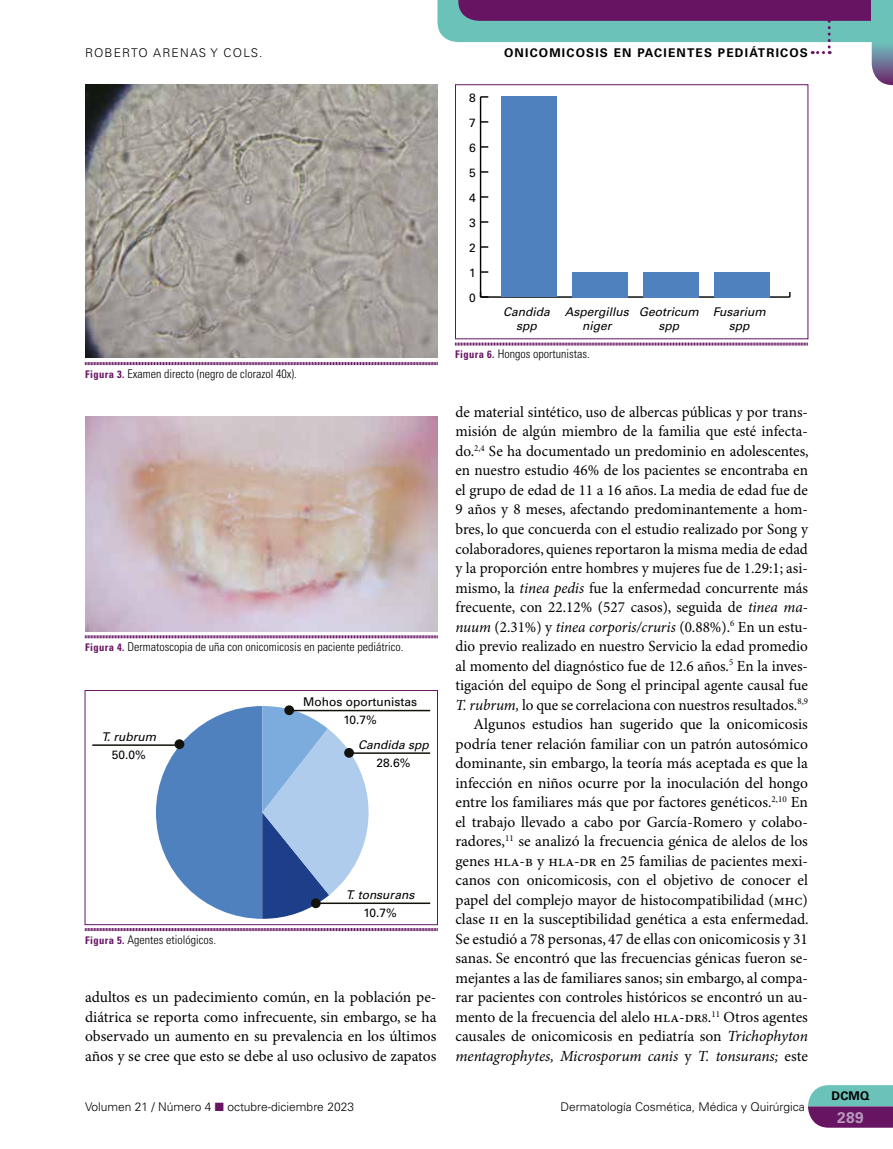
<style>
.page{position:relative;width:893px;height:1149px;background:#fff}
.page>*{position:absolute;margin:0;border:0;box-sizing:border-box;transform-origin:0 0}
.t1{font:15.45px/19.5px "Minion Pro";color:#000;text-align:justify}
.t2{font:700 15.45px "Univers LT Std";color:#b799bc}
.t3{font:300 condensed 12px "Univers LT Std";color:#000}
.t4{font:300 12px "Univers LT Std";color:#000}
.t5{font:italic 12px/13.5px "Univers LT Std";color:#000;text-align:center}
.t6{font:12px/18px "Univers LT Std";color:#000;text-align:center}
.t7{font:700 12px "Univers LT Std";letter-spacing:.1em;color:#000}
.t8{font:300 12px "Univers LT Std";letter-spacing:.1em;color:#000}
.s1{font-weight:700;font-size:10.5px;color:#671463}
.s2{color:#671463}
.s3{font-style:italic}
.s4{font-size:12.75px}
</style>
<div class="page">
<svg style="left:437px;top:0;width:456px;height:85px"></svg>
<svg style="left:808px;top:1085px;width:85px;height:42px;background:#717494"></svg>
<div style="left:872px;top:0;width:21px;height:42px;background:#6bc2b9"></div>
<svg style="left:85px;top:362px;width:353px;height:3px"></svg>
<svg style="left:455px;top:342px;width:353px;height:4px"></svg>
<svg style="left:85px;top:635px;width:353px;height:3px"></svg>
<svg style="left:85px;top:928px;width:353px;height:3px"></svg>
<img style="left:85px;top:85px;width:352px;height:273px">
<img style="left:85px;top:417px;width:352px;height:214px">
<svg style="left:156px;top:705px;width:226px;height:213px"></svg>
<div style="left:175px;top:739px;width:9px;height:9px;background:#13110c;border-radius:50%"></div>
<svg style="left:344px;top:747px;width:10px;height:10px"></svg>
<hr style="left:92px;top:744px;width:89px;height:1px;background:#13110c">
<hr style="left:347px;top:752px;width:83px;height:1px;background:#13110c">
<div style="left:311px;top:898px;width:10px;height:9px;background:#13110c;border-radius:50%"></div>
<hr style="left:314px;top:902px;width:116px;height:1px;background:#13110c">
<div style="left:284px;top:705px;width:10px;height:10px;background:#13110c;border-radius:50%"></div>
<hr style="left:287px;top:709px;width:143px;height:2px;background:#13110c">
<div style="left:85px;top:690px;width:353px;height:234px;border:1px solid #671463"></div>
<hr style="left:481px;top:296px;width:309px;height:2px;background:#000">
<hr style="left:480px;top:97px;width:1px;height:200px;background:#000">
<svg style="left:480px;top:292px;width:8px;height:6px"></svg>
<svg style="left:481px;top:271px;width:7px;height:2px"></svg>
<svg style="left:481px;top:246px;width:7px;height:2px"></svg>
<svg style="left:481px;top:221px;width:7px;height:2px"></svg>
<svg style="left:481px;top:196px;width:7px;height:2px"></svg>
<svg style="left:481px;top:171px;width:7px;height:2px"></svg>
<svg style="left:481px;top:146px;width:7px;height:2px"></svg>
<svg style="left:481px;top:121px;width:7px;height:2px"></svg>
<svg style="left:481px;top:96px;width:7px;height:2px"></svg>
<div style="left:714px;top:272px;width:55px;height:25px;background:#5081bf"></div>
<div style="left:643px;top:272px;width:55px;height:25px;background:#5081bf"></div>
<div style="left:572px;top:272px;width:56px;height:25px;background:#5081bf"></div>
<div style="left:501px;top:97px;width:56px;height:200px;background:#5081bf"></div>
<div style="left:455px;top:84px;width:353px;height:255px;border:1px solid #671463"></div>
<p class="t8" style="left:85px;top:46px;width:179px">ROBERTO ARENAS Y COLS.</p>
<p class="t7" style="left:504px;top:46px;width:305px">ONICOMICOSIS EN PACIENTES PEDIÁTRICOS</p>
<p class="t6" style="left:469px;top:89px;width:8px">8</p>
<p class="t6" style="left:469px;top:114px;width:8px">7</p>
<p class="t6" style="left:469px;top:139px;width:8px">6</p>
<p class="t6" style="left:469px;top:164px;width:8px">5</p>
<p class="t6" style="left:469px;top:189px;width:8px">4</p>
<p class="t6" style="left:469px;top:214px;width:8px">3</p>
<p class="t6" style="left:469px;top:239px;width:8px">2</p>
<p class="t6" style="left:469px;top:264px;width:8px">1</p>
<p class="t6" style="left:469px;top:289px;width:8px">0</p>
<p class="t5" style="left:503px;top:305px;width:48px">Candida spp</p>
<p class="t5" style="left:565px;top:305px;width:66px">Aspergillus niger</p>
<p class="t5" style="left:639px;top:305px;width:61px">Geotricum spp</p>
<p class="t5" style="left:713px;top:305px;width:55px">Fusarium spp</p>
<p class="t3" style="left:85px;top:366px;width:213px"><span class="s1">Figura 3.</span> Examen directo (negro de clorazol 40x).</p>
<p class="t3" style="left:85px;top:639px;width:320px"><span class="s1">Figura 4.</span> Dermatoscopia de uña con onicomicosis en paciente pediátrico.</p>
<p class="t5" style="left:102px;top:729px;width:56px">T. rubrum</p>
<p class="t6" style="left:112px;top:745px;width:36px">50.0%</p>
<p class="t3" style="left:85px;top:932px;width:133px"><span class="s1">Figura 5.</span> Agentes etiológicos.</p>
<p class="t6" style="left:303px;top:692px;width:115px">Mohos oportunistas<br>10.7%</p>
<p class="t5" style="left:358px;top:737px;width:72px">Candida spp</p>
<p class="t6" style="left:377px;top:753px;width:36px">28.6%</p>
<p class="t5" style="left:346px;top:888px;width:70px">T. tonsurans</p>
<p class="t6" style="left:363px;top:903px;width:35px">10.7%</p>
<p class="t1" style="left:85px;top:987px;width:353px">adultos es un padecimiento común, en la población pe&shy;diátrica se reporta como infrecuente, sin embargo, se ha observado un aumento en su prevalencia en los últimos años y se cree que esto se debe al uso oclusivo de zapatos</p>
<p class="t4" style="left:85px;top:1099px;width:270px">Volumen 21 / Número 4 <span class="s2">■</span> octubre-diciembre 2023</p>
<p class="t3" style="left:455px;top:347px;width:136px"><span class="s1">Figura 6.</span> Hongos oportunistas.</p>
<p class="t1" style="left:455px;top:402px;width:355px;text-align:right">de material sintético, uso de albercas públicas y por trans&shy;misión de algún miembro de la familia que esté infecta&shy;do.<sup>2,4</sup> Se ha documentado un predominio en adolescentes, en nuestro estudio 46% de los pacientes se encontraba en el grupo de edad de 11 a 16 años. La media de edad fue de 9 años y 8 meses, afectando predominantemente a hom&shy;bres, lo que concuerda con el estudio realizado por Song y colaboradores, quienes reportaron la misma media de edad y la proporción entre hombres y mujeres fue de 1.29:1; asi&shy;mismo, la <span class="s3">tinea pedis</span> fue la enfermedad concurrente más frecuente, con 22.12% (527 casos), seguida de <span class="s3">tinea ma&shy;nuum</span> (2.31%) y <span class="s3">tinea corporis/cruris</span> (0.88%).<sup>6</sup> En un estu&shy;dio previo realizado en nuestro Servicio la edad promedio al momento del diagnóstico fue de 12.6 años.<sup>5</sup> En la inves&shy;tigación del equipo de Song el principal agente causal fue <span class="s3">T. rubrum,</span> lo que se correlaciona con nuestros resultados.<sup>8,9<br></sup>Algunos estudios han sugerido que la onicomicosis podría tener relación familiar con un patrón autosómico dominante, sin embargo, la teoría más aceptada es que la infección en niños ocurre por la inoculación del hongo entre los familiares más que por factores genéticos.<sup>2,10</sup> En el trabajo llevado a cabo por García-Romero y colabo&shy;radores,<sup>11</sup> se analizó la frecuencia génica de alelos de los genes hla-b y hla-dr en 25 familias de pacientes mexi&shy;canos con onicomicosis, con el objetivo de conocer el papel del complejo mayor de histocompatibilidad (mhc) clase ii en la susceptibilidad genética a esta enfermedad.<br>Se estudió a 78 personas, 47 de ellas con onicomicosis y 31 sanas. Se encontró que las frecuencias génicas fueron se&shy;mejantes a las de familiares sanos; sin embargo, al compa&shy;rar pacientes con controles históricos se encontró un au&shy;mento de la frecuencia del alelo hla-dr<span class="s4">8</span>.<sup>11</sup> Otros agentes causales de onicomicosis en pediatría son <span class="s3">Trichophyton mentagrophytes, Microsporum canis</span> y <span class="s3">T. tonsurans;</span> este</p>
<p class="t4" style="left:560px;top:1098px;width:246px">Dermatología Cosmética, Médica y Quirúrgica</p>
<p class="t7" style="left:831px;top:1088px;width:40px">DCMQ</p>
<p class="t2" style="left:837px;top:1107px;width:28px">289</p>
</div>
